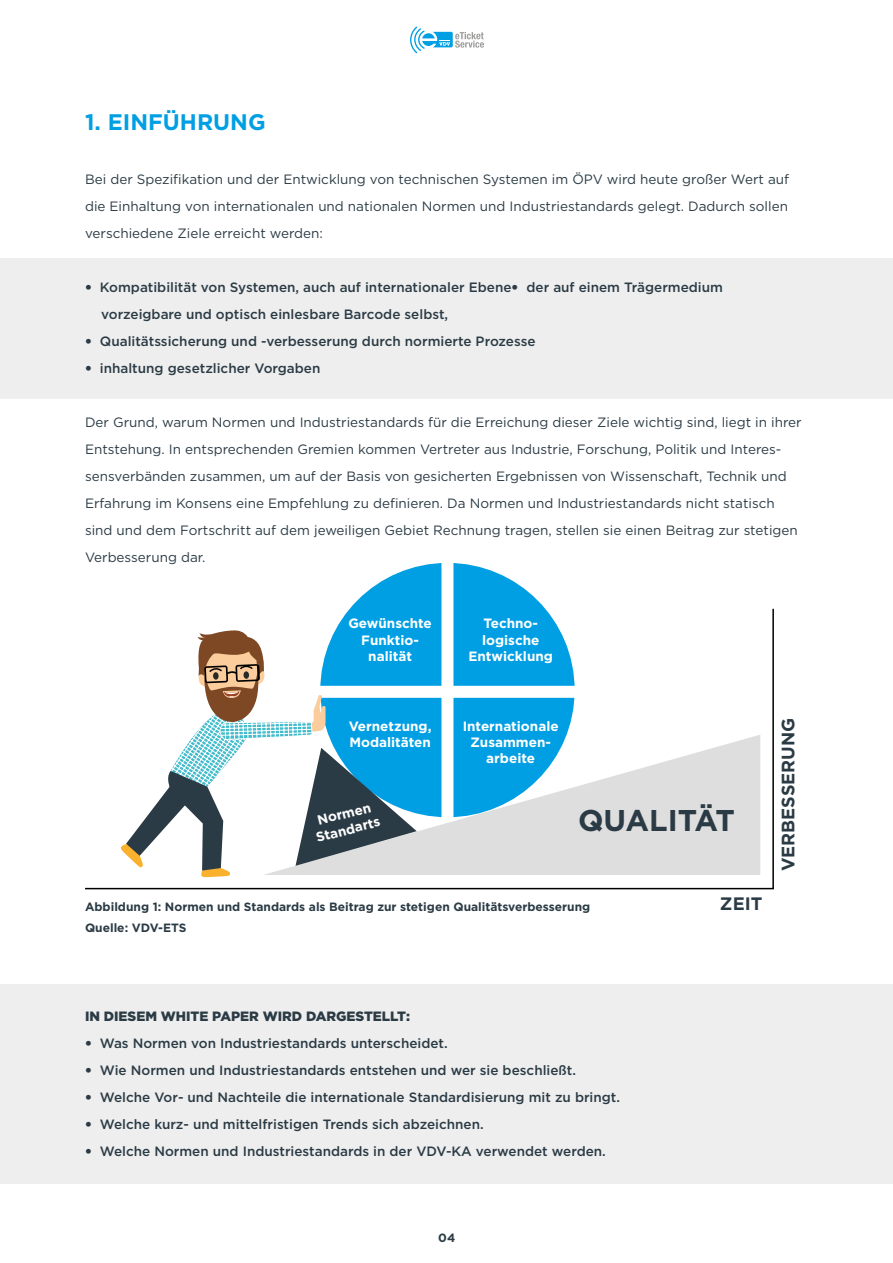
<style>
.page{position:relative;width:893px;height:1263px;background:#fff}
.page>*{position:absolute;margin:0;border:0;box-sizing:border-box;transform-origin:0 0}
.t1{font:700 30px "Gotham";color:#2b3b45}
.t2{font:700 22.5px "Gotham";color:#009fe3}
.t3{font:700 18px "Gotham";color:#2b3b45}
.t4{font:13.5px/27px "Gotham";color:#2b3b45;text-align:justify}
.t5{font:500 13.5px/27px "Gotham";color:#2b3b45}
.t6{font:700 13.5px/16.2px "Gotham";color:#fff;text-align:center}
.t7{font:900 13.5px "Gotham";color:#2b3b45}
.t8{font:700 12px/21px "Gotham";color:#2b3b45}
.s1{font-family:"Helvetica Neue"}
</style>
<div class="page">
<div style="left:0;top:258px;width:893px;height:140px;background:#eee"></div>
<div style="left:0;top:984px;width:893px;height:199px;background:#eee"></div>
<div style="left:320px;top:563px;width:255px;height:254px;background:#009fe3;border-radius:50%"></div>
<div style="left:441px;top:553px;width:12px;height:277px;background:#fff"></div>
<svg style="left:410px;top:27px;width:74px;height:26px"></svg>
<svg style="left:85px;top:607px;width:689px;height:283px"></svg>
<h2 class="t2" style="left:85px;top:107px;width:182px">1. EINFÜHRUNG</h2>
<p class="t4" style="left:85px;top:165px;width:705px">Bei der Spezifikation und der Entwicklung von technischen Systemen im ÖPV wird heute großer Wert auf die Einhaltung von internationalen und nationalen Normen und Industriestandards gelegt. Dadurch sollen verschiedene Ziele erreicht werden:</p>
<p class="t5" style="left:101px;top:274px;width:623px;text-indent:-16px"><span class="s1">•</span> Kompatibilität von Systemen, auch auf internationaler Ebene<span class="s1">•</span> der auf einem Trägermedium vorzeigbare und optisch einlesbare Barcode selbst,</p>
<p class="t5" style="left:85px;top:328px;width:452px"><span class="s1">•</span> Qualitätssicherung und -verbesserung durch normierte Prozesse</p>
<p class="t5" style="left:85px;top:355px;width:237px"><span class="s1">•</span> inhaltung gesetzlicher Vorgaben</p>
<p class="t4" style="left:85px;top:408px;width:718px;text-align:left">Der Grund, warum Normen und Industriestandards für die Erreichung dieser Ziele wichtig sind, liegt in ihrer Entstehung. In entsprechenden Gremien kommen Vertreter aus Industrie, Forschung, Politik und Interes&shy;sensverbänden zusammen, um auf der Basis von gesicherten Ergebnissen von Wissenschaft, Technik und Erfahrung im Konsens eine Empfehlung zu definieren. Da Normen und Industriestandards nicht statisch sind und dem Fortschritt auf dem jeweiligen Gebiet Rechnung tragen, stellen sie einen Beitrag zur stetigen Verbesserung dar.</p>
<p class="t6" style="left:348px;top:615px;width:85px">Gewünschte<br>Funktio&shy;nalität</p>
<p class="t6" style="left:468px;top:615px;width:86px">Techno&shy;logische<br>Entwicklung</p>
<p class="t6" style="left:349px;top:718px;width:84px;text-align:left">Vernetzung,<br>Modalitäten</p>
<p class="t6" style="left:463px;top:718px;width:97px">Internationale<br>Zusammen&shy;arbeite</p>
<p class="t6" style="left:310px;top:814px;width:67px;rotate:-14deg">Normen<br>Standarts</p>
<h1 class="t1" style="left:578px;top:800px;width:158px">QUALITÄT</h1>
<p class="t8" style="left:85px;top:896px;width:507px">Abbildung 1: Normen und Standards als Beitrag zur stetigen Qualitätsverbesserung<br>Quelle: VDV-ETS</p>
<h3 class="t3" style="left:720px;top:892px;width:44px">ZEIT</h3>
<h3 class="t3" style="left:776px;top:871px;width:155px;rotate:-90deg">VERBESSERUNG</h3>
<p class="t7" style="left:85px;top:1007px;width:327px">IN DIESEM WHITE PAPER WIRD DARGESTELLT:</p>
<p class="t5" style="left:85px;top:1030px;width:364px"><span class="s1">•</span> Was Normen von Industriestandards unterscheidet.</p>
<p class="t5" style="left:85px;top:1057px;width:493px"><span class="s1">•</span> Wie Normen und Industriestandards entstehen und wer sie beschließt.</p>
<p class="t5" style="left:85px;top:1084px;width:537px"><span class="s1">•</span> Welche Vor- und Nachteile die internationale Standardisierung mit zu bringt.</p>
<p class="t5" style="left:85px;top:1111px;width:400px"><span class="s1">•</span> Welche kurz- und mittelfristigen Trends sich abzeichnen.</p>
<p class="t5" style="left:85px;top:1138px;width:522px"><span class="s1">•</span> Welche Normen und Industriestandards in der VDV-KA verwendet werden.</p>
<p class="t8" style="left:438px;top:1227px;width:19px">04</p>
</div>
